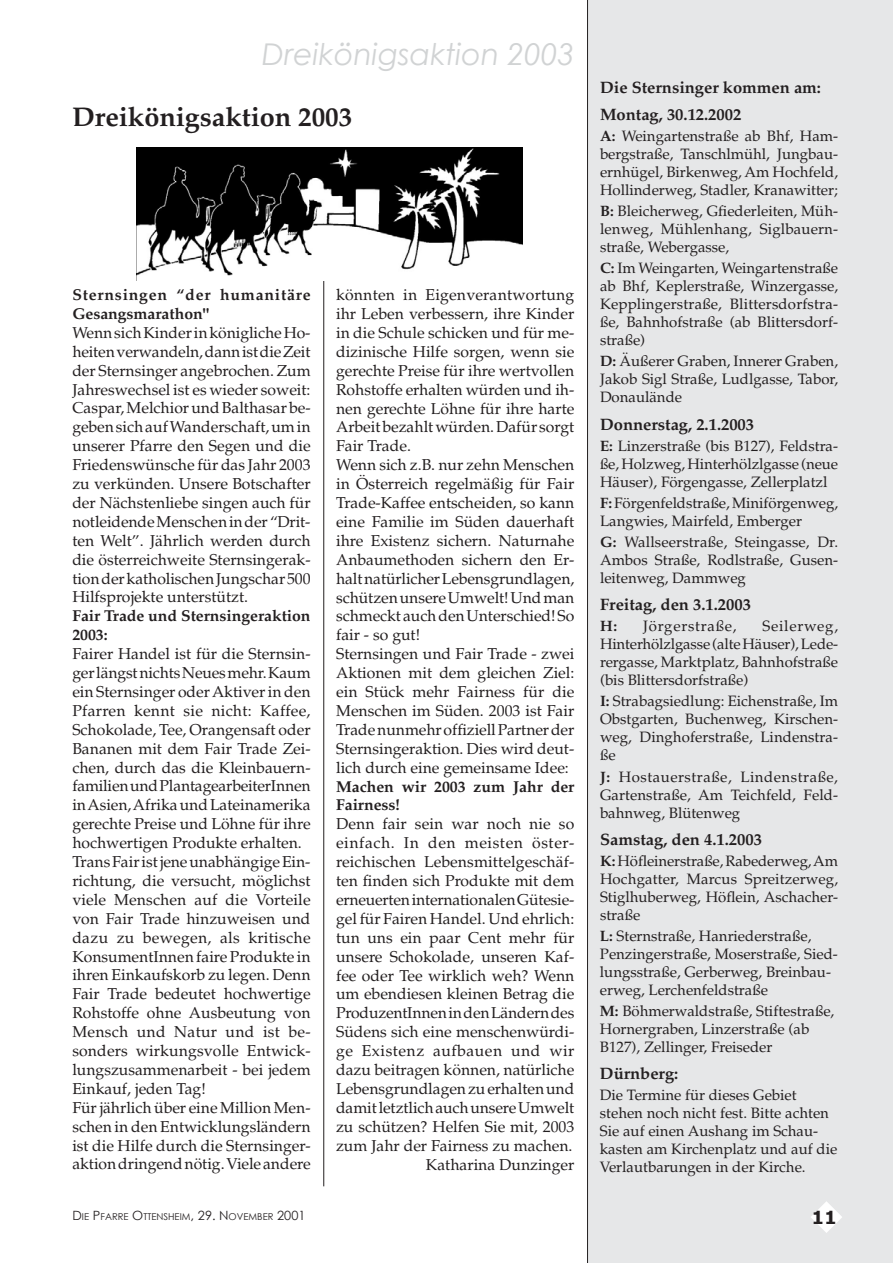
<style>
.page{position:relative;width:893px;height:1263px;background:#fff}
.page>*{position:absolute;margin:0;border:0;box-sizing:border-box;transform-origin:0 0}
.t1{font:italic 30px "Century Gothic";color:#d1d3d4}
.t2{font:700 27px "Palatino";color:#231f20}
.t3{font:700 18px "Verdana";color:#231f20}
.t4{font:700 16.5px/27.2px "Palatino";color:#231f20}
.t5{font:15.75px/18.9px "Palatino";color:#231f20}
.t6{font:700 15.75px/18.9px "Palatino";color:#231f20}
.t7{font:700 15.75px/18.9px "Palatino";letter-spacing:.05em;color:#231f20}
.t8{font:15px/18px "Palatino";color:#231f20;text-align:justify}
.t9{font:15px "Palatino";letter-spacing:.05em;color:#231f20}
.t10{font:700 15px "Palatino";color:#231f20}
.t11{font:9.45px "Century Gothic";color:#231f20}
.s1{font-weight:700}
.s2{font-size:12.75px}
.s3{font-size:13.5px}
</style>
<div class="page">
<div style="left:587px;top:0;width:305px;height:1263px;background:#e6e7e8"></div>
<hr style="left:587px;top:0;width:1px;height:1263px;background:#231f20">
<hr style="left:323px;top:155px;width:1px;height:1031px;background:#231f20">
<svg style="left:811px;top:1201px;width:31px;height:32px"></svg>
<img style="left:136px;top:147px;width:386px;height:133px">
<h1 class="t1" style="left:262px;top:35px;width:314px">Dreikönigsaktion 2003</h1>
<h2 class="t2" style="left:72px;top:106px;width:281px">Dreikönigsaktion 2003</h2>
<p class="t7" style="left:72px;top:287px;width:240px">Sternsingen “der humanitäre<br>Gesangsmarathon"</p>
<p class="t5" style="left:72px;top:325px;width:240px;text-align:justify">Wenn sich Kinder in königliche Ho&shy;heiten verwandeln, dann ist die Zeit der Sternsinger angebrochen. Zum Jahreswechsel ist es wieder soweit:<br>Caspar, Melchior und Balthasar be&shy;geben sich auf Wanderschaft, um in unserer Pfarre den Segen und die Friedenswünsche für das Jahr 2003 zu verkünden. Unsere Botschafter der Nächstenliebe singen auch für notleidende Menschen in der “Drit&shy;ten Welt”. Jährlich werden durch die österreichweite Sternsingerak&shy;tion der katholischen Jungschar 500<br>Hilfsprojekte unterstützt.</p>
<p class="t6" style="left:72px;top:608px;width:240px">Fair Trade und Sternsingeraktion<br>2003:</p>
<p class="t5" style="left:72px;top:646px;width:240px">Fairer Handel ist für die Sternsin&shy;ger längst nichts Neues mehr. Kaum ein Sternsinger oder Aktiver in den Pfarren kennt sie nicht: Kaffee, Schokolade, Tee, Orangensaft oder Bananen mit dem Fair Trade Zei&shy;chen, durch das die Kleinbauern&shy;familien und PlantagearbeiterInnen in Asien, Afrika und Lateinamerika gerechte Preise und Löhne für ihre hochwertigen Produkte erhalten.<br>Trans Fair ist jene unabhängige Ein&shy;richtung, die versucht, möglichst viele Menschen auf die Vorteile von Fair Trade hinzuweisen und dazu zu bewegen, als kritische KonsumentInnen faire Produkte in ihren Einkaufskorb zu legen. Denn Fair Trade bedeutet hochwertige Rohstoffe ohne Ausbeutung von Mensch und Natur und ist be&shy;sonders wirkungsvolle Entwick&shy;lungszusammenarbeit - bei jedem Einkauf, jeden Tag!<br>Für jährlich über eine Million Men&shy;schen in den Entwicklungsländern ist die Hilfe durch die Sternsinger&shy;aktion dringend nötig. Viele andere</p>
<p class="t5" style="left:336px;top:287px;width:240px">könnten in Eigenverantwortung ihr Leben verbessern, ihre Kinder in die Schule schicken und für me&shy;dizinische Hilfe sorgen, wenn sie gerechte Preise für ihre wertvollen<br>Rohstoffe erhalten würden und ih&shy;nen gerechte Löhne für ihre harte<br>Arbeit bezahlt würden. Dafür sorgt<br>Fair Trade.<br>Wenn sich z.B. nur zehn Menschen in Österreich regelmäßig für Fair<br>Trade-Kaffee entscheiden, so kann eine Familie im Süden dauerhaft ihre Existenz sichern. Naturnahe<br>Anbaumethoden sichern den Er&shy;halt natürlicher Lebensgrundlagen, schützen unsere Umwelt! Und man schmeckt auch den Unterschied! So fair - so gut!<br>Sternsingen und Fair Trade - zwei<br>Aktionen mit dem gleichen Ziel: ein Stück mehr Fairness für die<br>Menschen im Süden. 2003 ist Fair<br>Trade nunmehr offiziell Partner der<br>Sternsingeraktion. Dies wird deut&shy;lich durch eine gemeinsame Idee:</p>
<p class="t6" style="left:336px;top:779px;width:240px">Machen wir 2003 zum Jahr der<br>Fairness!</p>
<p class="t5" style="left:336px;top:816px;width:240px;text-align:right">Denn fair sein war noch nie so einfach. In den meisten öster&shy;reichischen Lebensmittelgeschäf&shy;ten finden sich Produkte mit dem erneuerten internationalen Gütesie&shy;gel für Fairen Handel. Und ehrlich: tun uns ein paar Cent mehr für unsere Schokolade, unseren Kaf&shy;fee oder Tee wirklich weh? Wenn um ebendiesen kleinen Betrag die<br>ProduzentInnen in den Ländern des<br>Südens sich eine menschenwürdi&shy;ge Existenz aufbauen und wir dazu beitragen können, natürliche<br>Lebensgrundlagen zu erhalten und damit letztlich auch unsere Umwelt zu schützen? Helfen Sie mit, 2003 zum Jahr der Fairness zu machen.<br>Katharina Dunzinger</p>
<p class="t4" style="left:600px;top:75px;width:222px">Die Sternsinger kommen am:<br>Montag, 30.12.2002</p>
<p class="t8" style="left:600px;top:129px;width:239px"><span class="s1">A:</span> Weingartenstraße ab Bhf, Ham&shy;bergstraße, Tanschlmühl, Jungbau&shy;ernhügel, Birkenweg, Am Hochfeld, Hollinderweg, Stadler, Kranawitter;</p>
<p class="t8" style="left:600px;top:204px;width:239px"><span class="s1">B:</span> Bleicherweg, Gfiederleiten, Müh&shy;lenweg, Mühlenhang, Siglbauern&shy;straße, Webergasse,</p>
<p class="t8" style="left:600px;top:261px;width:239px"><span class="s1">C:</span> Im Weingarten, Weingartenstraße ab Bhf, Keplerstraße, Winzergasse, Kepplingerstraße, Blittersdorfstra&shy;ße, Bahnhofstraße (ab Blittersdorf&shy;straße)</p>
<p class="t8" style="left:600px;top:354px;width:239px"><span class="s1">D:</span> Äußerer Graben, Innerer Graben, Jakob Sigl Straße, Ludlgasse, Tabor, Donaulände</p>
<p class="t4" style="left:600px;top:412px;width:155px">Donnerstag, 2.1.2003</p>
<p class="t8" style="left:600px;top:438px;width:239px"><span class="s1">E:</span> Linzerstraße (bis B127), Feldstra&shy;ße, Holzweg, Hinterhölzlgasse (neue Häuser), Förgengasse, Zellerplatzl</p>
<p class="t8" style="left:600px;top:495px;width:240px"><span class="s1">F:</span> Förgenfeldstraße, Miniförgenweg,<br>Langwies, Mairfeld, Emberger</p>
<p class="t8" style="left:600px;top:535px;width:239px"><span class="s1">G:</span> Wallseerstraße, Steingasse, Dr.<br>Ambos Straße, Rodlstraße, Gusen&shy;leitenweg, Dammweg</p>
<p class="t4" style="left:600px;top:593px;width:152px">Freitag, den 3.1.2003</p>
<p class="t10" style="left:600px;top:620px;width:18px">H:</p>
<p class="t9" style="left:643px;top:620px;width:95px">Jörgerstraße,</p>
<p class="t8" style="left:600px;top:619px;width:239px;text-indent:163px">Seilerweg, Hinterhölzlgasse (alte Häuser), Lede&shy;rergasse, Marktplatz, Bahnhofstraße (bis Blittersdorfstraße)</p>
<p class="t8" style="left:600px;top:694px;width:239px"><span class="s1">I:</span> Strabagsiedlung: Eichenstraße, Im Obstgarten, Buchenweg, Kirschen&shy;weg, Dinghoferstraße, Lindenstra&shy;ße</p>
<p class="t8" style="left:600px;top:769px;width:239px"><span class="s1">J:</span> Hostauerstraße, Lindenstraße, Gartenstraße, Am Teichfeld, Feld&shy;bahnweg, Blütenweg</p>
<p class="t4" style="left:600px;top:827px;width:163px">Samstag, den 4.1.2003</p>
<p class="t8" style="left:600px;top:854px;width:239px"><span class="s1">K:</span>Höfleinerstraße, Rabederweg, Am Hochgatter, Marcus Spreitzerweg, Stiglhuberweg, Höflein, Aschacher&shy;straße</p>
<p class="t8" style="left:600px;top:929px;width:239px;text-align:left"><span class="s1">L:</span> Sternstraße, Hanriederstraße, Penzingerstraße, Moserstraße, Sied&shy;lungsstraße, Gerberweg, Breinbau&shy;erweg, Lerchenfeldstraße</p>
<p class="t8" style="left:600px;top:1004px;width:236px;text-align:left"><span class="s1">M:</span> Böhmerwaldstraße, Stiftestraße,<br>Hornergraben, Linzerstraße (ab<br>B127), Zellinger, Freiseder</p>
<p class="t4" style="left:600px;top:1062px;width:80px">Dürnberg:</p>
<p class="t8" style="left:600px;top:1088px;width:239px;text-align:left">Die Termine für dieses Gebiet stehen noch nicht fest. Bitte achten<br>Sie auf einen Aushang im Schau&shy;kasten am Kirchenplatz und auf die<br>Verlautbarungen in der Kirche.</p>
<p class="t11" style="left:72px;top:1211px;width:234px"><span class="s2">D</span>IE <span class="s2">P</span>FARRE <span class="s2">O</span>TTENSHEIM<span class="s3">,</span> <span class="s2">29. N</span>OVEMBER <span class="s2">2001</span></p>
<p class="t3" style="left:811px;top:1206px;width:27px">11</p>
</div>
